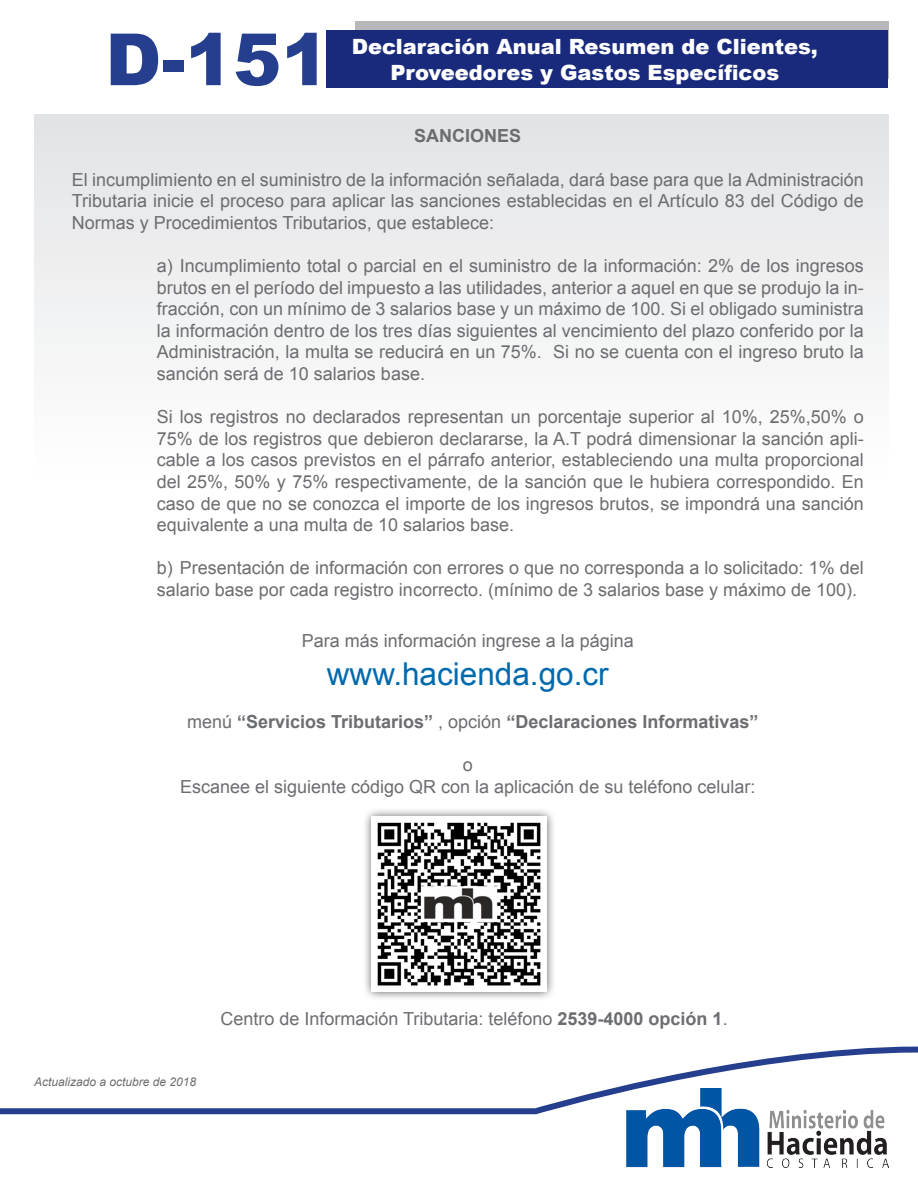
<style>
.page{position:relative;width:918px;height:1191px;background:#fff}
.page>*{position:absolute;margin:0;border:0;box-sizing:border-box;transform-origin:0 0}
.t1{font:900 72px "Arial";color:#253f8e}
.t2{font:31.5px "Arial";color:#006aad}
.t3{font:900 21px "Arial";color:#fff}
.t4{font:18px/21.6px "Arial";color:#6c6d70;text-align:justify}
.t5{font:700 18px "Arial";color:#6c6d70}
.t6{font:italic 12px "Arial";color:#6c6d70}
.s1{font-weight:400}
.s2{font-weight:700}
</style>
<div class="page">
<div style="left:355px;top:21px;width:533px;height:58px;background:#b7b8b9"></div>
<div style="left:34px;top:115px;width:854px;height:916px;background:linear-gradient(to bottom,#ecedee,#fff)"></div>
<div style="left:326px;top:30px;width:562px;height:58px;background:#192a7c"></div>
<svg style="left:0;top:1046px;width:918px;height:69px"></svg>
<img style="left:625px;top:1089px;width:263px;height:78px">
<div style="left:362px;top:807px;width:194px;height:193px;background:#231f20;opacity:.75"></div>
<img style="left:372px;top:816px;width:174px;height:175px">
<p class="t1" style="left:105px;top:7px;width:226px">D-151</p>
<p class="t3" style="left:352px;top:32px;width:468px">Declaración Anual Resumen de Clientes,</p>
<p class="t3" style="left:390px;top:57px;width:391px">Proveedores y Gastos Específicos</p>
<p class="t5" style="left:414px;top:124px;width:109px">SANCIONES</p>
<p class="t4" style="left:72px;top:169px;width:793px">El incumplimiento en el suministro de la información señalada, dará base para que la Administración Tributaria inicie el proceso para aplicar las sanciones establecidas en el Artículo 83 del Código de Normas y Procedimientos Tributarios, que establece:</p>
<p class="t4" style="left:157px;top:255px;width:708px">a) Incumplimiento total o parcial en el suministro de la información: 2% de los ingresos brutos en el período del impuesto a las utilidades, anterior a aquel en que se produjo la in&shy;fracción, con un mínimo de 3 salarios base y un máximo de 100. Si el obligado suministra la información dentro de los tres días siguientes al vencimiento del plazo conferido por la Administración, la multa se reducirá en un 75%. Si no se cuenta con el ingreso bruto la sanción será de 10 salarios base.</p>
<p class="t4" style="left:157px;top:406px;width:708px">Si los registros no declarados representan un porcentaje superior al 10%, 25%,50% o 75% de los registros que debieron declararse, la A.T podrá dimensionar la sanción apli&shy;cable a los casos previstos en el párrafo anterior, estableciendo una multa proporcional del 25%, 50% y 75% respectivamente, de la sanción que le hubiera correspondido. En caso de que no se conozca el importe de los ingresos brutos, se impondrá una sanción equivalente a una multa de 10 salarios base.</p>
<p class="t4" style="left:157px;top:557px;width:708px">b) Presentación de información con errores o que no corresponda a lo solicitado: 1% del salario base por cada registro incorrecto. (mínimo de 3 salarios base y máximo de 100).</p>
<p class="t4" style="left:302px;top:630px;width:334px">Para más información ingrese a la página</p>
<p class="t2" style="left:327px;top:653px;width:283px">www.hacienda.go.cr</p>
<p class="t5" style="left:187px;top:709px;width:573px"><span class="s1">menú</span> “Servicios Tributarios” <span class="s1">, opción</span> “Declaraciones Informativas”</p>
<p class="t4" style="left:463px;top:754px;width:12px">o</p>
<p class="t4" style="left:180px;top:776px;width:577px">Escanee el siguiente código QR con la aplicación de su teléfono celular:</p>
<p class="t6" style="left:34px;top:1074px;width:164px">Actualizado a octubre de 2018</p>
<p class="t4" style="left:220px;top:1008px;width:509px">Centro de Información Tributaria: teléfono <span class="s2">2539-4000 opción 1</span>.</p>
</div>
